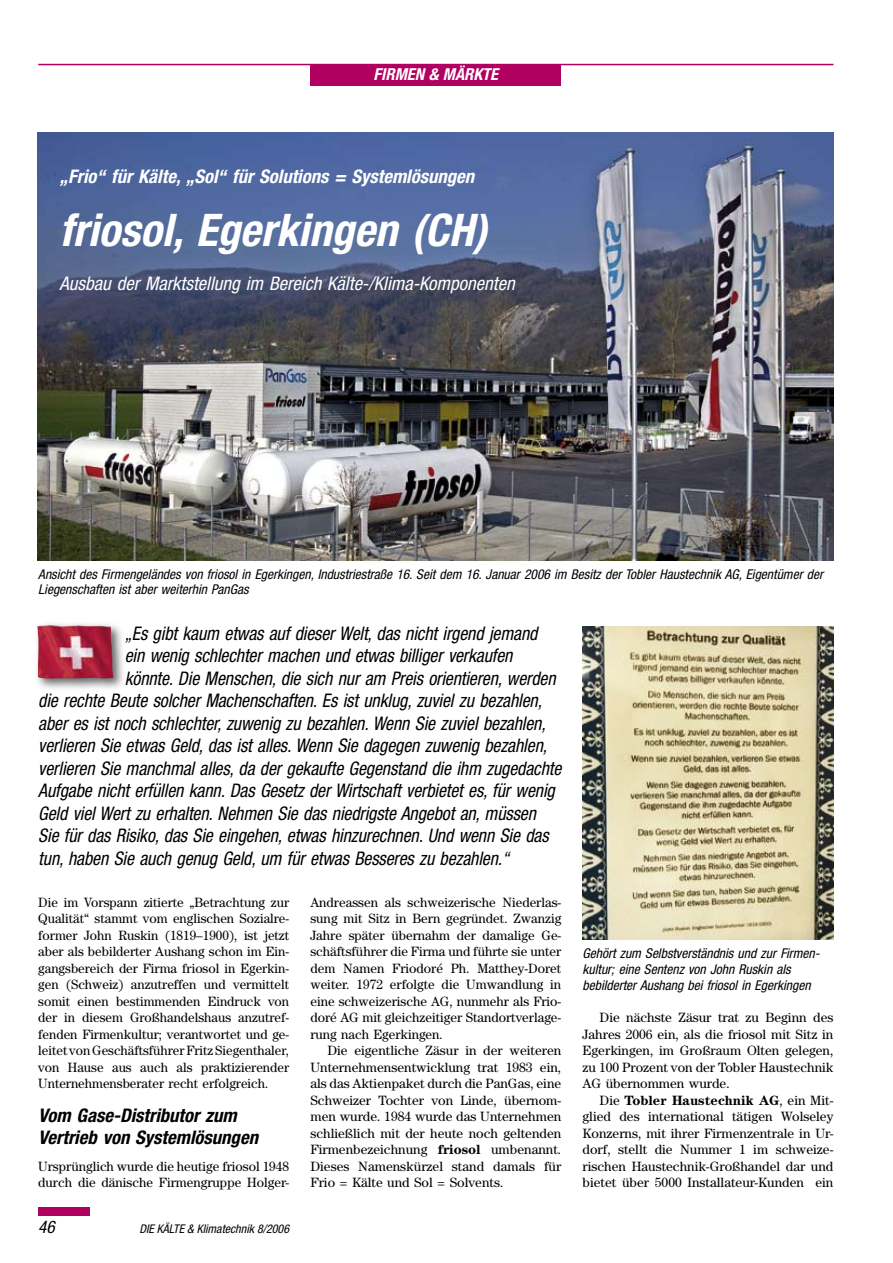
<style>
.page{position:relative;width:893px;height:1263px;background:#fff}
.page>*{position:absolute;margin:0;border:0;box-sizing:border-box;transform-origin:0 0}
.t1{font:italic 700 condensed 45px "Helvetica Neue LT Std";color:#fff}
.t2{font:italic condensed 18.75px "Helvetica Neue LT Std";letter-spacing:-.005em;color:#000;scale:.95 1}
.t3{font:italic condensed 18.75px "Helvetica Neue LT Std";color:#fff}
.t4{font:italic 700 condensed 18.75px/22.5px "Helvetica Neue LT Std";color:#000}
.t5{font:italic 700 condensed 18.75px "Helvetica Neue LT Std";color:#fff}
.t6{font:italic condensed 17.25px "Helvetica Neue LT Std";color:#000}
.t7{font:italic 700 condensed 16.5px "Helvetica Neue LT Std";color:#fff}
.t8{font:13.5px/16.5px "Century Std";color:#000;text-align:justify}
.t9{font:italic condensed 13.5px/15.8px "Helvetica Neue LT Std";color:#000}
.t10{font:italic condensed 12px "Helvetica Neue LT Std";color:#000}
.s1{font-weight:700}
</style>
<div class="page">
<div style="left:38px;top:1208px;width:51px;height:8px;background:#b00060"></div>
<div style="left:310px;top:65px;width:251px;height:20px;background:#b00060"></div>
<hr style="left:38px;top:64px;width:795px;height:1px;background:#b00060">
<img style="left:38px;top:132px;width:795px;height:428px">
<div style="left:32px;top:619px;width:95px;height:73px;background:#000;opacity:.6"></div>
<img style="left:37px;top:625px;width:76px;height:54px">
<img style="left:583px;top:626px;width:250px;height:314px">
<p class="t7" style="left:374px;top:64px;width:126px">FIRMEN &amp; MÄRKTE</p>
<h2 class="t5" style="left:60px;top:165px;width:416px">„Frio“ für Kälte, „Sol“ für Solutions = Systemlösungen</h2>
<h1 class="t1" style="left:60px;top:202px;width:429px">friosol, Egerkingen (CH)</h1>
<h2 class="t3" style="left:60px;top:273px;width:457px">Ausbau der Marktstellung im Bereich Kälte-/Klima-Komponenten</h2>
<p class="t9" style="left:38px;top:566px;width:786px">Ansicht des Firmengeländes von friosol in Egerkingen, Industriestraße 16. Seit dem 16. Januar 2006 im Besitz der Tobler Haustechnik AG, Eigentümer der<br>Liegenschaften ist aber weiterhin PanGas</p>
<h2 class="t2" style="left:125px;top:622px;width:436px">„Es gibt kaum etwas auf dieser Welt, das nicht irgend jemand</h2>
<h2 class="t2" style="left:125px;top:645px;width:410px">ein wenig schlechter machen und etwas billiger verkaufen</h2>
<h2 class="t2" style="left:125px;top:667px;width:455px">könnte. Die Menschen, die sich nur am Preis orientieren, werden</h2>
<h2 class="t2" style="left:38px;top:690px;width:532px">die rechte Beute solcher Machenschaften. Es ist unklug, zuviel zu bezahlen,</h2>
<h2 class="t2" style="left:38px;top:712px;width:535px">aber es ist noch schlechter, zuwenig zu bezahlen. Wenn Sie zuviel bezahlen,</h2>
<h2 class="t2" style="left:38px;top:735px;width:537px">verlieren Sie etwas Geld, das ist alles. Wenn Sie dagegen zuwenig bezahlen,</h2>
<h2 class="t2" style="left:38px;top:757px;width:552px">verlieren Sie manchmal alles, da der gekaufte Gegenstand die ihm zugedachte</h2>
<h2 class="t2" style="left:38px;top:780px;width:545px">Aufgabe nicht erfüllen kann. Das Gesetz der Wirtschaft verbietet es, für wenig</h2>
<h2 class="t2" style="left:38px;top:802px;width:525px">Geld viel Wert zu erhalten. Nehmen Sie das niedrigste Angebot an, müssen</h2>
<h2 class="t2" style="left:38px;top:825px;width:539px">Sie für das Risiko, das Sie eingehen, etwas hinzurechnen. Und wenn Sie das</h2>
<h2 class="t2" style="left:38px;top:847px;width:497px">tun, haben Sie auch genug Geld, um für etwas Besseres zu bezahlen.“</h2>
<p class="t8" style="left:38px;top:894px;width:252px">Die im Vorspann zitierte „Betrachtung zur Qualität“ stammt vom englischen Sozialre&shy;former John Ruskin (1819–1900), ist jetzt aber als bebilderter Aushang schon im Ein&shy;gangsbereich der Firma friosol in Egerkin&shy;gen (Schweiz) anzutreffen und vermittelt somit einen bestimmenden Eindruck von der in diesem Großhandelshaus anzutref&shy;fenden Firmenkultur; verantwortet und ge&shy;leitet von Geschäftsführer Fritz Siegenthaler, von Hause aus auch als praktizierender Unternehmensberater recht erfolgreich.</p>
<h2 class="t4" style="left:38px;top:1104px;width:221px">Vom Gase-Distributor zum<br>Vertrieb von Systemlösungen</h2>
<p class="t8" style="left:38px;top:1158px;width:252px">Ursprünglich wurde die heutige friosol 1948 durch die dänische Firmengruppe Holger-</p>
<p class="t6" style="left:38px;top:1217px;width:18px">46</p>
<p class="t10" style="left:139px;top:1222px;width:151px">DIE KÄLTE &amp; Klimatechnik 8/2006</p>
<p class="t8" style="left:310px;top:894px;width:252px">Andreassen als schweizerische Niederlas&shy;sung mit Sitz in Bern gegründet. Zwanzig Jahre später übernahm der damalige Ge&shy;schäftsführer die Firma und führte sie unter dem Namen Friodoré Ph. Matthey-Doret weiter. 1972 erfolgte die Umwandlung in eine schweizerische AG, nunmehr als Frio&shy;doré AG mit gleichzeitiger Standortverlage&shy;rung nach Egerkingen.</p>
<p class="t8" style="left:310px;top:1042px;width:252px;text-indent:17px">Die eigentliche Zäsur in der weiteren Unternehmensentwicklung trat 1983 ein, als das Aktienpaket durch die PanGas, eine Schweizer Tochter von Linde, übernom&shy;men wurde. 1984 wurde das Unternehmen schließlich mit der heute noch geltenden Firmenbezeichnung <span class="s1">friosol</span> umbenannt.<br>Dieses Namenskürzel stand damals für Frio = Kälte und Sol = Solvents.</p>
<p class="t9" style="left:583px;top:946px;width:239px">Gehört zum Selbstverständnis und zur Firmen&shy;kultur; eine Sentenz von John Ruskin als bebilderter Aushang bei friosol in Egerkingen</p>
<p class="t8" style="left:583px;top:1009px;width:252px;text-indent:17px">Die nächste Zäsur trat zu Beginn des Jahres 2006 ein, als die friosol mit Sitz in Egerkingen, im Großraum Olten gelegen, zu 100 Prozent von der Tobler Haustechnik AG übernommen wurde.</p>
<p class="t8" style="left:583px;top:1092px;width:252px;text-indent:17px">Die <span class="s1">Tobler Haustechnik AG</span>, ein Mit&shy;glied des international tätigen Wolseley Konzerns, mit ihrer Firmenzentrale in Ur&shy;dorf, stellt die Nummer 1 im schweize&shy;rischen Haustechnik-Großhandel dar und bietet über 5000 Installateur-Kunden ein</p>
</div>
